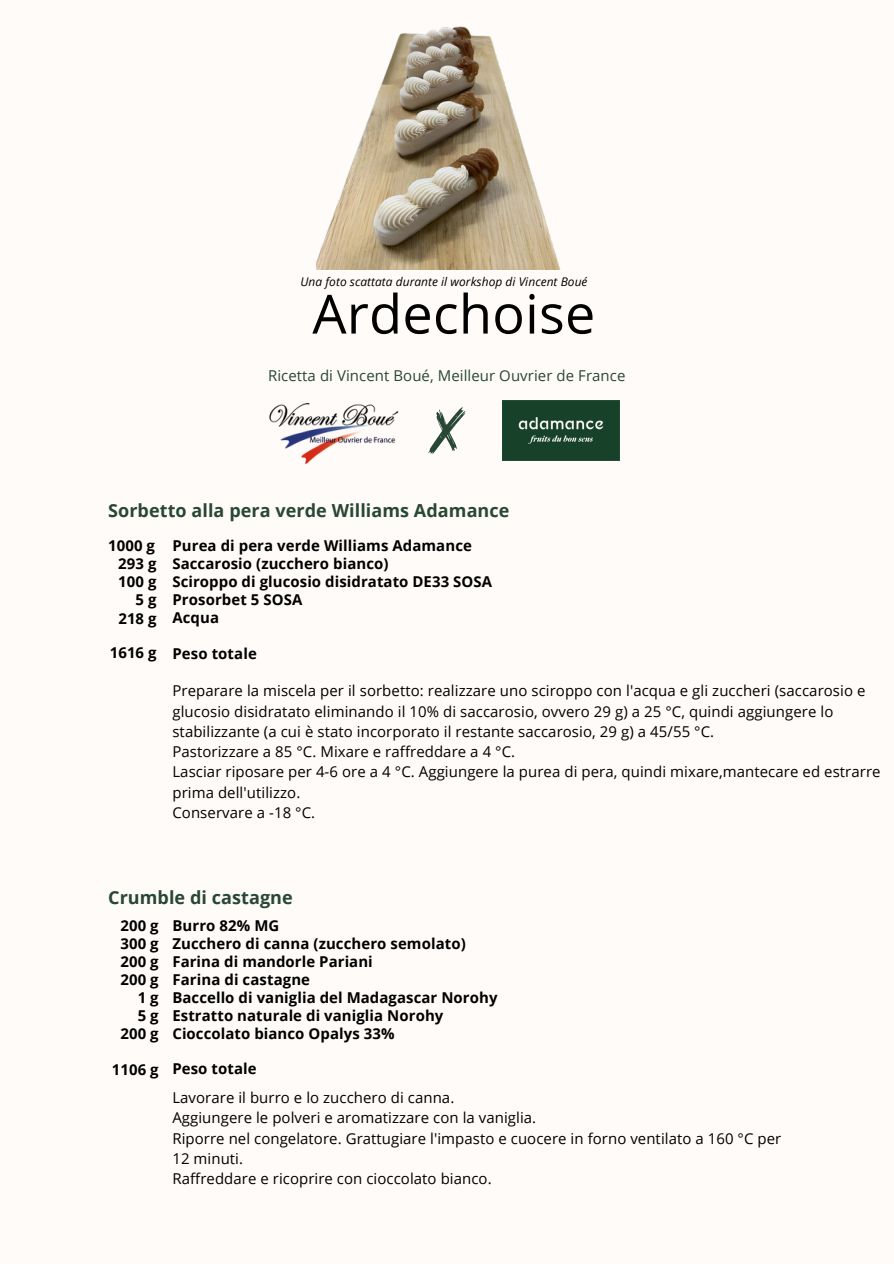
<style>
.page{position:relative;width:894px;height:1264px;background:#fff}
.page>*{position:absolute;margin:0;border:0;box-sizing:border-box;transform-origin:0 0}
.t1{font:54px "Open Sans";letter-spacing:.005em;color:#000}
.t2{font:700 18px "Open Sans";letter-spacing:.005em;color:#284734}
.t3{font:15px/20.2px "Open Sans";letter-spacing:.005em;color:#000}
.t4{font:700 15px/18px "Open Sans";letter-spacing:.005em;color:#000;text-align:right}
.t5{font:15px "Open Sans";letter-spacing:.005em;color:#284734}
.t6{font:italic 12px "Open Sans";letter-spacing:.005em;color:#000}
.s1{font-weight:700}
</style>
<div class="page">
<div style="left:0;top:0;width:893px;height:1263px;background:#fefbf8"></div>
<svg style="left:428px;top:407px;width:37px;height:47px"></svg>
<img style="left:502px;top:401px;width:117px;height:59px">
<img style="left:269px;top:402px;width:130px;height:62px">
<img style="left:316px;top:26px;width:244px;height:243px">
<h2 class="t6" style="left:300px;top:273px;width:288px">Una foto scattata durante il workshop di Vincent Boué</h2>
<p class="t1" style="left:312px;top:276px;width:284px">Ardechoise</p>
<p class="t5" style="left:268px;top:365px;width:359px">Ricetta di Vincent Boué, Meilleur Ouvrier de France</p>
<h3 class="t2" style="left:108px;top:498px;width:403px">Sorbetto alla pera verde Williams Adamance</h3>
<p class="t4" style="left:172px;top:536px;width:321px;text-align:left">Purea di pera verde Williams Adamance<br>Saccarosio (zucchero bianco)<br>Sciroppo di glucosio disidratato DE33 SOSA<br>Prosorbet 5 SOSA<br>Acqua</p>
<p class="t4" style="left:172px;top:644px;width:86px">Peso totale</p>
<p class="t3" style="left:172px;top:680px;width:709px">Preparare la miscela per il sorbetto: realizzare uno sciroppo con l'acqua e gli zuccheri (saccarosio e glucosio disidratato eliminando il 10% di saccarosio, ovvero 29 g) a 25 °C, quindi aggiungere lo stabilizzante (a cui è stato incorporato il restante saccarosio, 29 g) a 45/55 °C.<br>Pastorizzare a 85 °C. Mixare e raffreddare a 4 °C.<br>Lasciar riposare per 4-6 ore a 4 °C. Aggiungere la purea di pera, quindi mixare,mantecare ed estrarre prima dell'utilizzo.<br>Conservare a -18 °C.</p>
<p class="t4" style="left:118px;top:536px;width:40px;text-align:justify;text-indent:-10px">1000 g 293 g 100 g</p>
<h1 class="t4" style="left:118px;top:589px;width:40px;line-height:19.2px">5 g<br>218 g</h1>
<h1 class="t4" style="left:110px;top:643px;width:48px">1616 g</h1>
<h2 class="t2" style="left:108px;top:884px;width:186px">Crumble di castagne</h2>
<h2 class="t4" style="left:120px;top:916px;width:40px">200 g<br>300 g<br>200 g<br>200 g<br>1 g</h2>
<h2 class="t4" style="left:120px;top:1006px;width:40px">5 g<br>200 g</h2>
<h2 class="t4" style="left:112px;top:1060px;width:48px">1106 g</h2>
<h2 class="t4" style="left:172px;top:916px;width:326px;text-align:left">Burro 82% MG<br>Zucchero di canna (zucchero semolato)<br>Farina di mandorle Pariani<br>Farina di castagne<br>Baccello di vaniglia del Madagascar Norohy<br>Estratto naturale di vaniglia Norohy<br>Cioccolato bianco Opalys 33%</h2>
<h3 class="t3" style="left:172px;top:1053px;width:283px;line-height:29.2px"><span class="s1">Peso totale<br></span>Lavorare il burro e lo zucchero di canna.</h3>
<h3 class="t3" style="left:172px;top:1107px;width:610px">Aggiungere le polveri e aromatizzare con la vaniglia.<br>Riporre nel congelatore. Grattugiare l'impasto e cuocere in forno ventilato a 160 °C per 12 minuti.<br>Raffreddare e ricoprire con cioccolato bianco.</h3>
</div>
